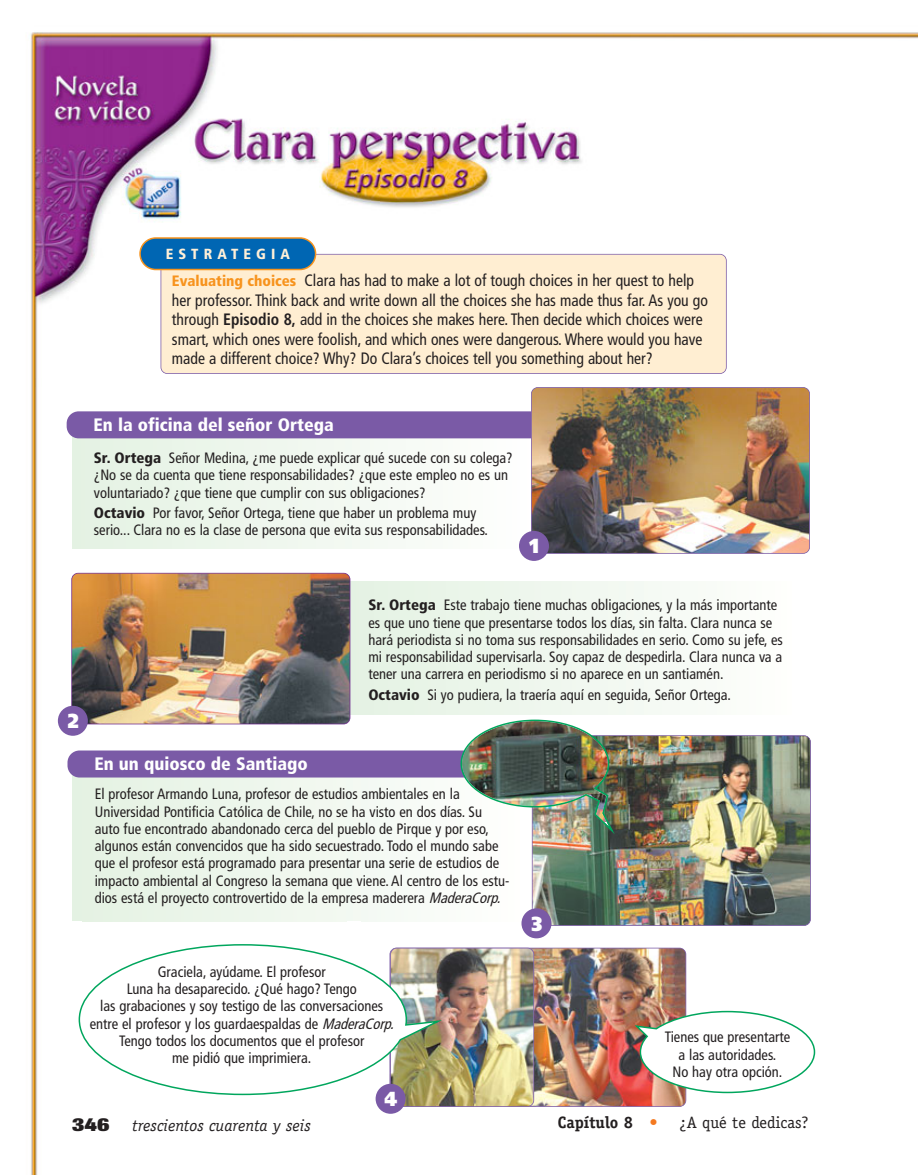
<style>
.page{position:relative;width:918px;height:1175px;background:#fff}
.page>*{position:absolute;margin:0;border:0;box-sizing:border-box;transform-origin:0 0}
.t1{font:900 20.4px "Frutiger";color:#fff;scale:.9 1}
.t2{font:900 condensed 18px "Frutiger";color:#fff}
.t3{font:condensed 16.5px/19.5px "Frutiger";color:#231f20;scale:.95 1}
.t4{font:italic 16.5px "Officina Serif";color:#231f20}
.t5{font:16.5px "Officina Serif";color:#231f20}
.t6{font:700 16.5px "Officina Serif";color:#231f20}
.t7{font:condensed 15px/17.2px "Frutiger";color:#231f20}
.t8{font:900 condensed 14.7px "Frutiger";letter-spacing:.345em;color:#fff0d8}
.s1{font-weight:900;font-size:15px;color:#f7931d}
.s2{font-weight:700}
.s3{font-weight:900}
.s4{font-style:italic}
.s5{font-family:"Imago";font-weight:800;font-style:normal;font-size:19.5px}
.s6{font-weight:400;color:#f47920}
</style>
<div class="page">
<img style="left:30px;top:32px;width:888px;height:1142px">
<p class="t8" style="left:166px;top:248px;width:126px">ESTRATEGIA</p>
<p class="t3" style="left:172px;top:272px;width:566px"><span class="s1">Evaluating choices</span> Clara has had to make a lot of tough choices in her quest to help her professor. Think back and write down all the choices she has made thus far. As you go through <span class="s2">Episodio 8,</span> add in the choices she makes here. Then decide which choices were smart, which ones were foolish, and which ones were dangerous. Where would you have made a different choice? Why? Do Clara’s choices tell you something about her?</p>
<p class="t2" style="left:94px;top:417px;width:242px">En la oficina del señor Ortega</p>
<p class="t7" style="left:94px;top:450px;width:420px"><span class="s3">Sr. Ortega</span> Señor Medina, ¿me puede explicar qué sucede con su colega? ¿No se da cuenta que tiene responsabilidades? ¿que este empleo no es un voluntariado? ¿que tiene que cumplir con sus obligaciones?</p>
<p class="t7" style="left:94px;top:505px;width:396px"><span class="s3">Octavio</span> Por favor, Señor Ortega, tiene que haber un problema muy serio... Clara no es la clase de persona que evita sus responsabilidades.</p>
<h1 class="t1" style="left:530px;top:538px;width:12px">1</h1>
<h1 class="t1" style="left:68px;top:712px;width:14px">2</h1>
<p class="t2" style="left:94px;top:756px;width:215px">En un quiosco de Santiago</p>
<p class="t7" style="left:368px;top:598px;width:416px"><span class="s3">Sr. Ortega</span> Este trabajo tiene muchas obligaciones, y la más importante es que uno tiene que presentarse todos los días, sin falta. Clara nunca se hará periodista si no toma sus responsabilidades en serio. Como su jefe, es mi responsabilidad supervisarla. Soy capaz de despedirla. Clara nunca va a tener una carrera en periodismo si no aparece en un santiamén.</p>
<p class="t7" style="left:368px;top:687px;width:364px"><span class="s3">Octavio</span> Si yo pudiera, la traería aquí en seguida, Señor Ortega.</p>
<p class="t7" style="left:95px;top:786px;width:416px">El profesor Armando Luna, profesor de estudios ambientales en la Universidad Pontificia Católica de Chile, no se ha visto en dos días. Su auto fue encontrado abandonado cerca del pueblo de Pirque y por eso, algunos están convencidos que ha sido secuestrado. Todo el mundo sabe que el profesor está programado para presentar una serie de estudios de impacto ambiental al Congreso la semana que viene. Al centro de los estu&shy;dios está el proyecto controvertido de la empresa maderera <span class="s4">MaderaCorp.</span></p>
<h1 class="t1" style="left:531px;top:915px;width:14px">3</h1>
<p class="t7" style="left:90px;top:964px;width:305px;text-align:center">Graciela, ayúdame. El profesor<br>Luna ha desaparecido. ¿Qué hago? Tengo<br>las grabaciones y soy testigo de las conversaciones entre el profesor y los guardaespaldas de <span class="s4">MaderaCorp.<br></span>Tengo todos los documentos que el profesor<br>me pidió que imprimiera.</p>
<h1 class="t1" style="left:384px;top:1090px;width:16px">4</h1>
<p class="t7" style="left:665px;top:1029px;width:127px;text-align:center">Tienes que presentarte a las autoridades.<br>No hay otra opción.</p>
<p class="t4" style="left:72px;top:1119px;width:240px"><span class="s5">346</span> trescientos cuarenta y seis</p>
<p class="t6" style="left:558px;top:1116px;width:101px">Capítulo 8 <span class="s6">•</span></p>
<p class="t5" style="left:680px;top:1116px;width:130px">¿A qué te dedicas?</p>
</div>
